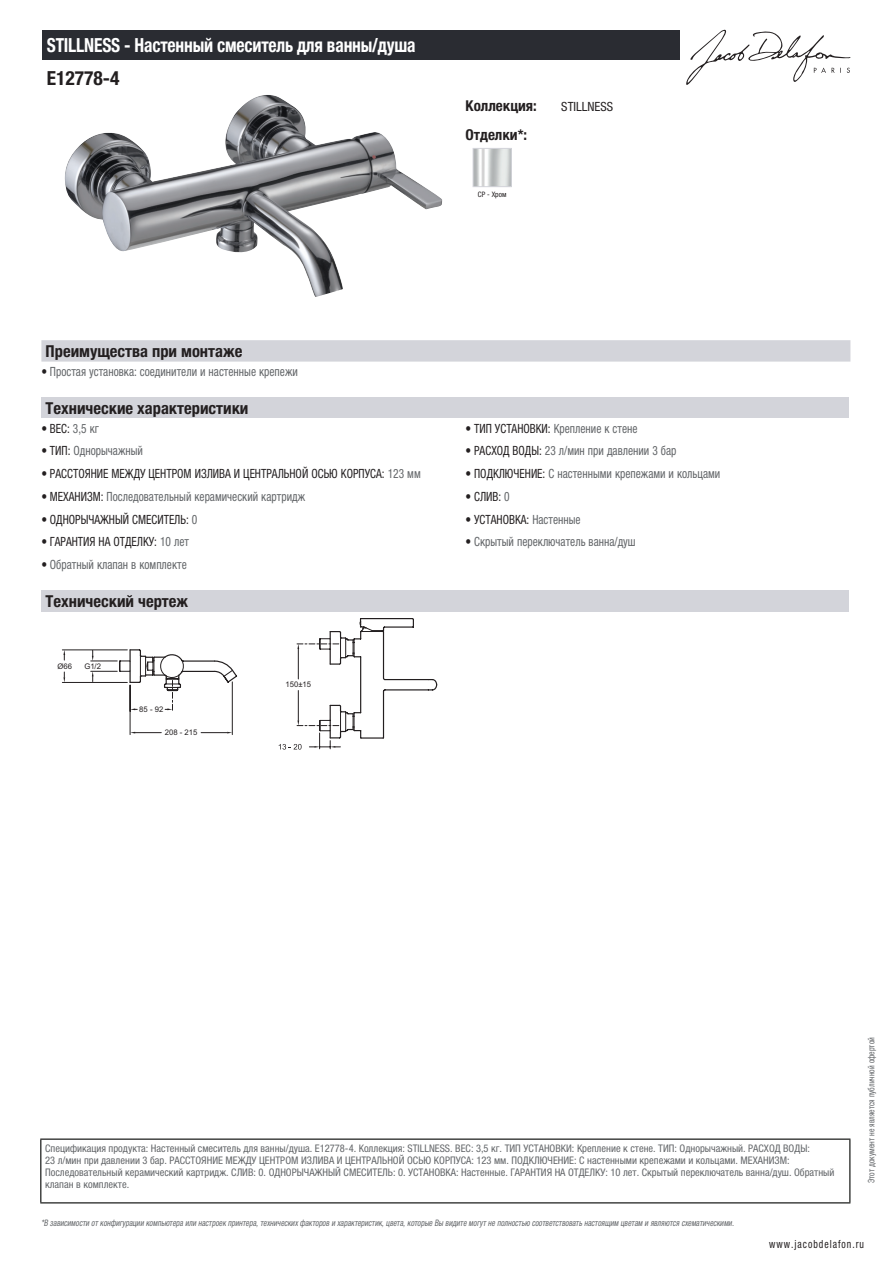
<style>
.page{position:relative;width:893px;height:1263px;background:#fff}
.page>*{position:absolute;margin:0;border:0;box-sizing:border-box;transform-origin:0 0}
.t1{font:700 condensed 19.5px "Helvetica Neue LTCYR";letter-spacing:-.01em;color:#fff;scale:.9 1}
.t2{font:700 condensed 19.5px "Helvetica Neue LTCYR";color:#231f20}
.t3{font:700 condensed 16.5px "Helvetica Neue LTCYR";color:#231f20}
.t4{font:700 condensed 15px "Helvetica Neue LTCYR";color:#231f20}
.t5{font:condensed 12.75px "Helvetica Neue LTCYR";color:#626568;scale:.9 1}
.t6{font:condensed 12.75px "Helvetica Neue LTCYR";color:#231f20;scale:.9 1}
.t7{font:condensed 12.75px "Helvetica Neue LTCYR";color:#231f20}
.t8{font:condensed 11.25px "Helvetica Neue LTCYR";letter-spacing:.1em;color:#231f20;scale:.87 1}
.t9{font:condensed 10.5px/12px "Helvetica Neue LTCYR";color:#626568}
.t10{font:italic condensed 9px "Helvetica Neue LTCYR";color:#626568;scale:.87 1}
.t11{font:condensed 9px "Helvetica Neue LTCYR";color:#626568;scale:.87 1}
.t12{font:7.65px "Arial";color:#231f20}
.t13{font:condensed 7.5px "Helvetica Neue LTCYR";color:#231f20}
.s1{color:#231f20}
.s2{color:#626568}
</style>
<div class="page">
<svg style="left:686px;top:30px;width:164px;height:55px"></svg>
<img style="left:64px;top:95px;width:378px;height:202px">
<img style="left:475px;top:150px;width:35px;height:35px">
<div style="left:473px;top:148px;width:39px;height:39px;border:1px solid #d3d4da"></div>
<div style="left:41px;top:340px;width:809px;height:22px;background:#d3d4da"></div>
<div style="left:41px;top:397px;width:808px;height:21px;background:#d3d4da"></div>
<div style="left:41px;top:590px;width:808px;height:22px;background:#d3d4da"></div>
<hr style="left:62px;top:650px;width:65px;height:1px;background:#231f20">
<hr style="left:62px;top:682px;width:65px;height:1px;background:#231f20">
<svg style="left:63px;top:650px;width:2px;height:10px"></svg>
<svg style="left:63px;top:672px;width:2px;height:10px"></svg>
<svg style="left:91px;top:618px;width:346px;height:132px"></svg>
<div style="left:43px;top:30px;width:637px;height:30px;background:#2a2c32"></div>
<hr style="left:40px;top:1138px;width:810px;height:2px;background:#040503">
<hr style="left:40px;top:1140px;width:1px;height:62px;background:#040503">
<hr style="left:849px;top:1140px;width:1px;height:62px;background:#040503">
<hr style="left:40px;top:1202px;width:810px;height:1px;background:#040503">
<h1 class="t1" style="left:47px;top:34px;width:411px">STILLNESS - Hастенный смеситель для ванны/душа</h1>
<h1 class="t2" style="left:47px;top:67px;width:74px">E12778-4</h1>
<h3 class="t4" style="left:466px;top:97px;width:73px">Коллекция:</h3>
<p class="t7" style="left:561px;top:99px;width:53px">STILLNESS</p>
<h3 class="t4" style="left:466px;top:126px;width:63px">Отделки*:</h3>
<p class="t13" style="left:478px;top:190px;width:30px">CP - Хром</p>
<h2 class="t3" style="left:46px;top:342px;width:198px">Преимущества при монтаже</h2>
<p class="t5" style="left:41px;top:364px;width:287px"><span class="s1">•</span> Простая установка: соединители и настенные крепежи</p>
<h2 class="t3" style="left:46px;top:399px;width:204px">Технические характеристики</h2>
<p class="t6" style="left:41px;top:421px;width:65px">• ВЕС: <span class="s2">3,5 кг</span></p>
<p class="t5" style="left:466px;top:421px;width:193px"><span class="s1">• ТИП УСТАНОВКИ:</span> Крепление к стене</p>
<p class="t5" style="left:41px;top:444px;width:114px"><span class="s1">• ТИП:</span> Однорычажный</p>
<p class="t5" style="left:466px;top:444px;width:236px"><span class="s1">• РАСХОД ВОДЫ:</span> 23 л/мин при давлении 3 бар</p>
<p class="t6" style="left:41px;top:466px;width:423px">• РАССТОЯНИЕ МЕЖДУ ЦЕНТРОМ ИЗЛИВА И ЦЕНТРАЛЬНОЙ ОСЬЮ КОРПУСА: <span class="s2">123 мм</span></p>
<p class="t5" style="left:466px;top:466px;width:284px"><span class="s1">• ПОДКЛЮЧЕНИЕ:</span> С настенными крепежами и кольцами</p>
<p class="t5" style="left:41px;top:489px;width:294px"><span class="s1">• МЕХАНИЗМ:</span> Последовательный керамический картридж</p>
<p class="t6" style="left:466px;top:489px;width:51px">• СЛИВ: <span class="s2">0</span></p>
<p class="t6" style="left:41px;top:512px;width:175px">• ОДНОРЫЧАЖНЫЙ СМЕСИТЕЛЬ: <span class="s2">0</span></p>
<p class="t6" style="left:466px;top:512px;width:129px">• УСТАНОВКА: <span class="s2">Настенные</span></p>
<p class="t6" style="left:41px;top:535px;width:166px">• ГАРАНТИЯ НА ОТДЕЛКУ: <span class="s2">10 лет</span></p>
<p class="t5" style="left:466px;top:535px;width:190px"><span class="s1">•</span> Скрытый переключатель ванна/душ</p>
<p class="t5" style="left:41px;top:557px;width:163px"><span class="s1">•</span> Обратный клапан в комплекте</p>
<h2 class="t3" style="left:46px;top:592px;width:144px">Технический чертеж</h2>
<p class="t12" style="left:57px;top:661px;width:16px">Ø66</p>
<p class="t12" style="left:84px;top:661px;width:18px">G1/2</p>
<p class="t12" style="left:139px;top:704px;width:26px">85 - 92</p>
<p class="t12" style="left:165px;top:727px;width:34px">208 - 215</p>
<p class="t12" style="left:285px;top:680px;width:27px">150±15</p>
<p class="t9" style="left:45px;top:1142px;width:791px">Спецификация продукта: Hастенный смеситель для ванны/душа. E12778-4. Коллекция: STILLNESS. ВЕС: 3,5 кг. ТИП УСТАНОВКИ: Крепление к стене. ТИП: Однорычажный. РАСХОД ВОДЫ:<br>23 л/мин при давлении 3 бар. РАССТОЯНИЕ МЕЖДУ ЦЕНТРОМ ИЗЛИВА И ЦЕНТРАЛЬНОЙ ОСЬЮ КОРПУСА: 123 мм. ПОДКЛЮЧЕНИЕ: С настенными крепежами и кольцами. МЕХАНИЗМ:<br>Последовательный керамический картридж. СЛИВ: 0. ОДНОРЫЧАЖНЫЙ СМЕСИТЕЛЬ: 0. УСТАНОВКА: Настенные. ГАРАНТИЯ НА ОТДЕЛКУ: 10 лет. Скрытый переключатель ванна/душ. Обратный клапан в комплекте.</p>
<p class="t10" style="left:41px;top:1218px;width:800px">*В зависимости отконфигурации компьютера или настроек принтера,техническихфакторов и характеристик,цвета,которые Вы видите могутне полностью соответствоватьнастоящим цветам и являются схематическими.</p>
<p class="t11" style="left:866px;top:1183px;width:169px;rotate:-90deg">Этот документ не является публичной офертой</p>
<p class="t8" style="left:769px;top:1237px;width:110px">www.jacobdelafon.ru</p>
</div>
